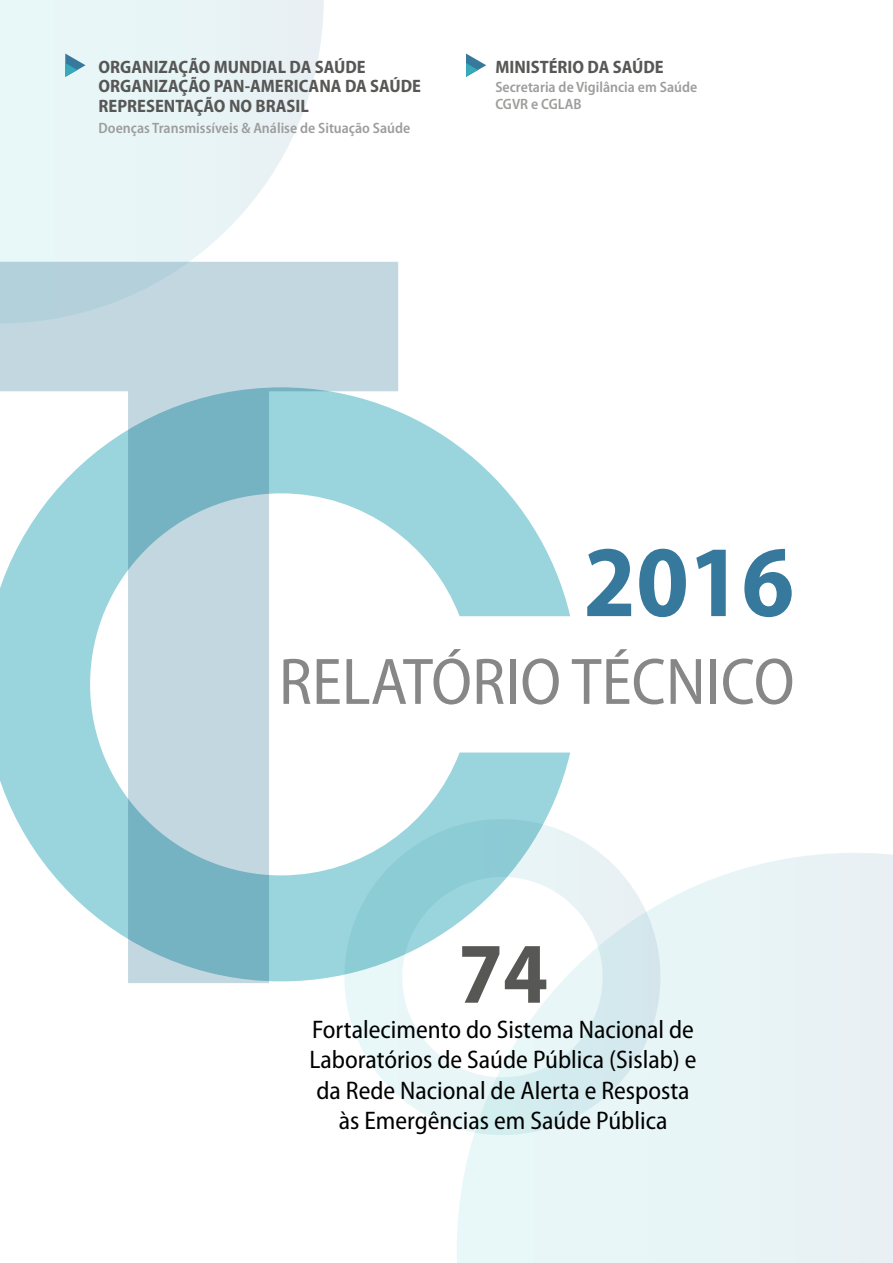
<style>
.page{position:relative;width:893px;height:1263px;background:#fff}
.page>*{position:absolute;margin:0;border:0;box-sizing:border-box;transform-origin:0 0}
.t1{font:700 semi-condensed 102.15px "Myriad Pro";color:#37799c}
.t2{font:700 semi-condensed 87px "Myriad Pro";color:#575756}
.t3{font:semi-condensed 66.3px "Myriad Pro";color:#878787}
.t4{font:semi-condensed 25.5px/30.6px "Myriad Pro";color:#000;text-align:center}
.t5{font:700 semi-condensed 18px/19.5px "Myriad Pro";color:#575756}
.t6{font:600 semi-condensed 15px/16.5px "Myriad Pro";color:#9d9d9c}
</style>
<div class="page">
<div style="left:457px;top:853px;width:436px;height:410px;background:#e8f4f6"></div>
<svg style="left:0;top:0;width:324px;height:262px;background:#eaf5f7"></svg>
<svg style="left:0;top:262px;width:398px;height:721px;background:#c0d6e0"></svg>
<svg style="left:344px;top:834px;width:316px;height:301px"></svg>
<svg style="left:0;top:387px;width:570px;height:594px"></svg>
<svg style="left:65px;top:54px;width:21px;height:23px"></svg>
<svg style="left:466px;top:54px;width:20px;height:23px"></svg>
<p class="t5" style="left:99px;top:57px;width:324px">ORGANIZAÇÃO MUNDIAL DA SAÚDE<br>ORGANIZAÇÃO PAN-AMERICANA DA SAÚDE<br>REPRESENTAÇÃO NO BRASIL</p>
<p class="t6" style="left:99px;top:120px;width:313px">Doenças Transmissíveis &amp; Análise de Situação Saúde</p>
<p class="t5" style="left:495px;top:57px;width:170px">MINISTÉRIO DA SAÚDE</p>
<p class="t6" style="left:495px;top:79px;width:203px">Secretaria de Vigilância em Saúde<br>CGVR e CGLAB</p>
<h1 class="t1" style="left:583px;top:525px;width:212px">2016</h1>
<h3 class="t3" style="left:279px;top:646px;width:517px">RELATÓRIO TÉCNICO</h3>
<h2 class="t2" style="left:458px;top:925px;width:91px">74</h2>
<p class="t4" style="left:309px;top:1014px;width:389px">Fortalecimento do Sistema Nacional de Laboratórios de Saúde Pública (Sislab) e da Rede Nacional de Alerta e Resposta às Emergências em Saúde Pública</p>
</div>
